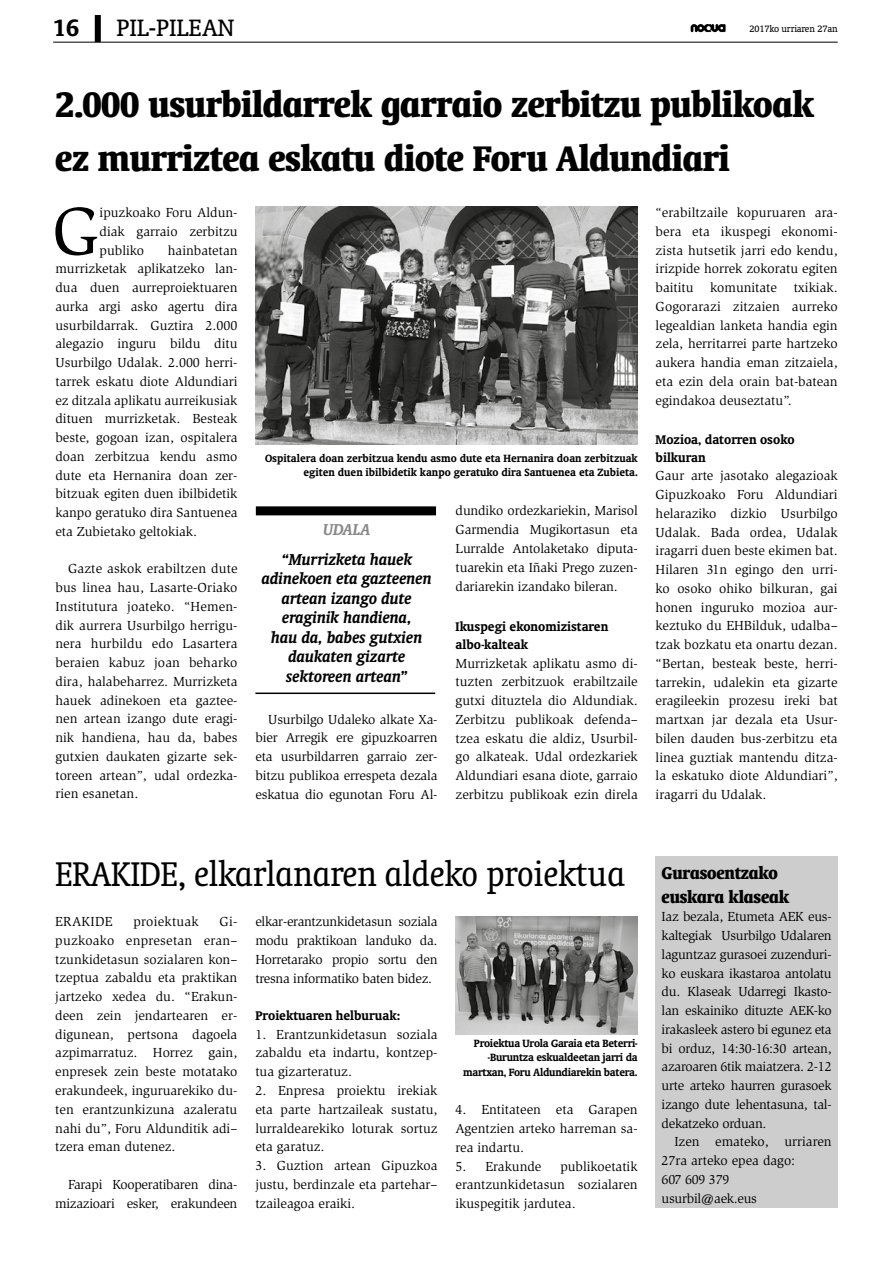
<style>
.page{position:relative;width:893px;height:1263px;background:#fff}
.page>*{position:absolute;margin:0;border:0;box-sizing:border-box;transform-origin:0 0}
.t1{font:69.45px "Slimbach";color:#000}
.t2{font:700 condensed 40.5px/54px "Oranda BT";letter-spacing:-.01em;color:#000}
.t3{font:condensed 39px "Oranda BT";color:#000}
.t4{font:27px "Oranda BT";color:#000}
.t5{font:700 27px "Oranda BT";color:#000}
.t6{font:700 condensed 19.5px/24px "Oranda BT";letter-spacing:-.01em;color:#000}
.t7{font:italic 700 18px/19.5px "Oranda BT";color:#000;text-align:center}
.t8{font:italic 700 18px "Oranda BT";letter-spacing:-.02em;color:#8a8989}
.t9{font:700 14.25px/18px "Oranda BT";color:#000}
.t10{font:13.5px/18.8px "Slimbach";color:#000;text-align:justify}
.t11{font:13.5px/18.8px "Slimbach";letter-spacing:-.02em;color:#000;text-align:right}
.t12{font:13.5px "Slimbach";letter-spacing:.02em;color:#000}
.t13{font:700 12px/14.4px "Oranda BT";color:#000;text-align:right}
.t14{font:700 12px/14.4px "Oranda BT";letter-spacing:-.02em;color:#000;text-align:right}
.t15{font:10.5px "Oranda BT";letter-spacing:-.01em;color:#000}
</style>
<div class="page">
<svg style="left:691px;top:24px;width:35px;height:8px"></svg>
<hr style="left:53px;top:42px;width:785px;height:1px;background:#000">
<div style="left:95px;top:15px;width:6px;height:27px;background:#000"></div>
<img style="left:256px;top:207px;width:382px;height:238px">
<div style="left:256px;top:506px;width:180px;height:9px;background:#000"></div>
<hr style="left:255px;top:692px;width:180px;height:2px;background:#000">
<div style="left:656px;top:856px;width:182px;height:352px;background:#cdcdcd"></div>
<img style="left:456px;top:916px;width:182px;height:118px">
<h3 class="t5" style="left:53px;top:12px;width:28px">16</h3>
<h3 class="t4" style="left:117px;top:12px;width:119px">PIL-PILEAN</h3>
<p class="t15" style="left:750px;top:23px;width:90px">2017ko urriaren 27an</p>
<h2 class="t2" style="left:55px;top:77px;width:760px">2.000 usurbildarrek garraio zerbitzu publikoak ez murriztea eskatu diote Foru Aldundiari</h2>
<h1 class="t1" style="left:52px;top:192px;width:49px">G</h1>
<p class="t10" style="left:100px;top:203px;width:139px">ipuzkoako Foru Aldun&shy;diak garraio zerbitzu publiko</p>
<p class="t10" style="left:55px;top:241px;width:184px;text-indent:112px">hainbatetan murrizketak aplikatzeko lan&shy;dua duen aurreproiektuaren aurka argi asko agertu dira usurbildarrak. Guztira 2.000 alegazio inguru bildu ditu Usurbilgo Udalak. 2.000 herri&shy;tarrek eskatu diote Aldundiari ez ditzala aplikatu aurreikusiak dituen murrizketak. Besteak beste, gogoan izan, ospitalera doan zerbitzua kendu asmo dute eta Hernanira doan zer&shy;bitzuak egiten duen ibilbidetik kanpo geratuko dira Santuenea eta Zubietako geltokiak.</p>
<p class="t10" style="left:55px;top:560px;width:184px;text-indent:13px">Gazte askok erabiltzen dute bus linea hau, Lasarte-Oriako Institutura joateko. “Hemen&shy;dik aurrera Usurbilgo herrigu&shy;nera hurbildu edo Lasartera beraien kabuz joan beharko dira, halabeharrez. Murrizketa hauek adinekoen eta gaztee&shy;nen artean izango dute eragi&shy;nik handiena, hau da, babes gutxien daukaten gizarte sek&shy;toreen artean”, udal ordezka&shy;rien esanetan.</p>
<p class="t13" style="left:265px;top:451px;width:374px">Ospitalera doan zerbitzua kendu asmo dute eta Hernanira doan zerbitzuak egiten duen ibilbidetik kanpo geratuko dira Santuenea eta Zubieta.</p>
<h3 class="t8" style="left:323px;top:519px;width:49px">UDALA</h3>
<h3 class="t7" style="left:262px;top:549px;width:172px">“Murrizketa hauek adinekoen eta gazteenen artean izango dute eraginik handiena,<br>hau da, babes gutxien daukaten gizarte sektoreen artean”</h3>
<p class="t10" style="left:255px;top:710px;width:184px;text-indent:13px">Usurbilgo Udaleko alkate Xa&shy;bier Arregik ere gipuzkoarren eta usurbildarren garraio zer&shy;bitzu publikoa errespeta dezala eskatua dio egunotan Foru Al-</p>
<p class="t10" style="left:456px;top:502px;width:184px">dundiko ordezkariekin, Marisol Garmendia Mugikortasun eta Lurralde Antolaketako diputa&shy;tuarekin eta Iñaki Prego zuzen&shy;dariarekin izandako bileran.</p>
<p class="t9" style="left:456px;top:617px;width:154px">Ikuspegi ekonomizistaren albo-kalteak</p>
<p class="t10" style="left:456px;top:654px;width:184px">Murrizketak aplikatu asmo di&shy;tuzten zerbitzuok erabiltzaile gutxi dituztela dio Aldundiak.<br>Zerbitzu publikoak defenda– tzea eskatu die aldiz, Usurbil&shy;go alkateak. Udal ordezkariek Aldundiari esana diote, garraio zerbitzu publikoak ezin direla</p>
<p class="t10" style="left:656px;top:203px;width:184px">“erabiltzaile kopuruaren ara&shy;bera eta ikuspegi ekonomi&shy;zista hutsetik jarri edo kendu, irizpide horrek zokoratu egiten baititu komunitate txikiak.<br>Gogorarazi zitzaien aurreko legealdian lanketa handia egin zela, herritarrei parte hartzeko aukera handia eman zitzaiela, eta ezin dela orain bat-batean egindakoa deuseztatu”.</p>
<p class="t9" style="left:656px;top:430px;width:140px">Mozioa, datorren osoko bilkuran</p>
<p class="t10" style="left:656px;top:467px;width:184px">Gaur arte jasotako alegazioak Gipuzkoako Foru Aldundiari helaraziko dizkio Usurbilgo Udalak. Bada ordea, Udalak iragarri duen beste ekimen bat.<br>Hilaren 31n egingo den urri&shy;ko osoko ohiko bilkuran, gai honen inguruko mozioa aur&shy;keztuko du EHBilduk, udalba– tzak bozkatu eta onartu dezan. “Bertan, besteak beste, herri&shy;tarrekin, udalekin eta gizarte eragileekin prozesu ireki bat martxan jar dezala eta Usur&shy;bilen dauden bus-zerbitzu eta linea guztiak mantendu ditza&shy;la eskatuko diote Aldundiari”, iragarri du Udalak.</p>
<h3 class="t3" style="left:55px;top:852px;width:571px">ERAKIDE, elkarlanaren aldeko proiektua</h3>
<p class="t12" style="left:55px;top:914px;width:59px">ERAKIDE</p>
<p class="t12" style="left:133px;top:914px;width:67px">proiektuak</p>
<p class="t10" style="left:55px;top:912px;width:184px;text-indent:164px">Gi&shy;puzkoako enpresetan eran– tzunkidetasun sozialaren kon– tzeptua zabaldu eta praktikan jartzeko xedea du. “Erakun&shy;deen zein jendartearen er&shy;digunean, pertsona dagoela azpimarratuz. Horrez gain, enpresek zein beste motatako erakundeek, inguruarekiko du&shy;ten erantzunkizuna azaleratu nahi du”, Foru Aldunditik adi– tzera eman dutenez.</p>
<p class="t11" style="left:55px;top:1175px;width:184px">Farapi Kooperatibaren dina&shy;mizazioari esker, erakundeen</p>
<p class="t10" style="left:255px;top:912px;width:184px">elkar-erantzunkidetasun soziala modu praktikoan landuko da.<br>Horretarako propio sortu den tresna informatiko baten bidez.</p>
<p class="t9" style="left:255px;top:1006px;width:146px">Proiektuaren helburuak:</p>
<p class="t10" style="left:255px;top:1025px;width:184px">1. Erantzunkidetasun soziala zabaldu eta indartu, kontzep&shy;tua gizarteratuz.</p>
<p class="t10" style="left:255px;top:1081px;width:184px">2. Enpresa proiektu irekiak eta parte hartzaileak sustatu, lurraldearekiko loturak sortuz eta garatuz.</p>
<p class="t10" style="left:255px;top:1156px;width:184px">3. Guztion artean Gipuzkoa justu, berdinzale eta partehar– tzaileagoa eraiki.</p>
<p class="t14" style="left:463px;top:1035px;width:176px">Proiektua Urola Garaia eta Beterri--Buruntza eskualdeetan jarri da martxan, Foru Aldundiarekin batera.</p>
<p class="t10" style="left:455px;top:1100px;width:184px">4. Entitateen eta Garapen Agentzien arteko harreman sa&shy;rea indartu.</p>
<p class="t10" style="left:455px;top:1157px;width:87px">5. Erakunde</p>
<p class="t10" style="left:455px;top:1157px;width:184px;text-indent:105px">publikoetatik erantzunkidetasun sozialaren ikuspegitik jardutea.</p>
<h3 class="t6" style="left:662px;top:860px;width:129px">Gurasoentzako euskara klaseak</h3>
<p class="t10" style="left:662px;top:907px;width:172px">Iaz bezala, Etumeta AEK eus&shy;kaltegiak Usurbilgo Udalaren laguntzaz gurasoei zuzenduri&shy;ko euskara ikastaroa antolatu du. Klaseak Udarregi Ikasto&shy;lan eskainiko dituzte AEK-ko irakasleek astero bi egunez eta bi orduz, 14:30-16:30 artean, azaroaren 6tik maiatzera. 2-12 urte arteko haurren gurasoek izango dute lehentasuna, tal&shy;dekatzeko orduan.</p>
<p class="t10" style="left:662px;top:1132px;width:172px;text-align:left;text-indent:13px">Izen emateko, urriaren<br>27ra arteko epea dago:<br>607 609 379<br>usurbil@aek.eus</p>
</div>
